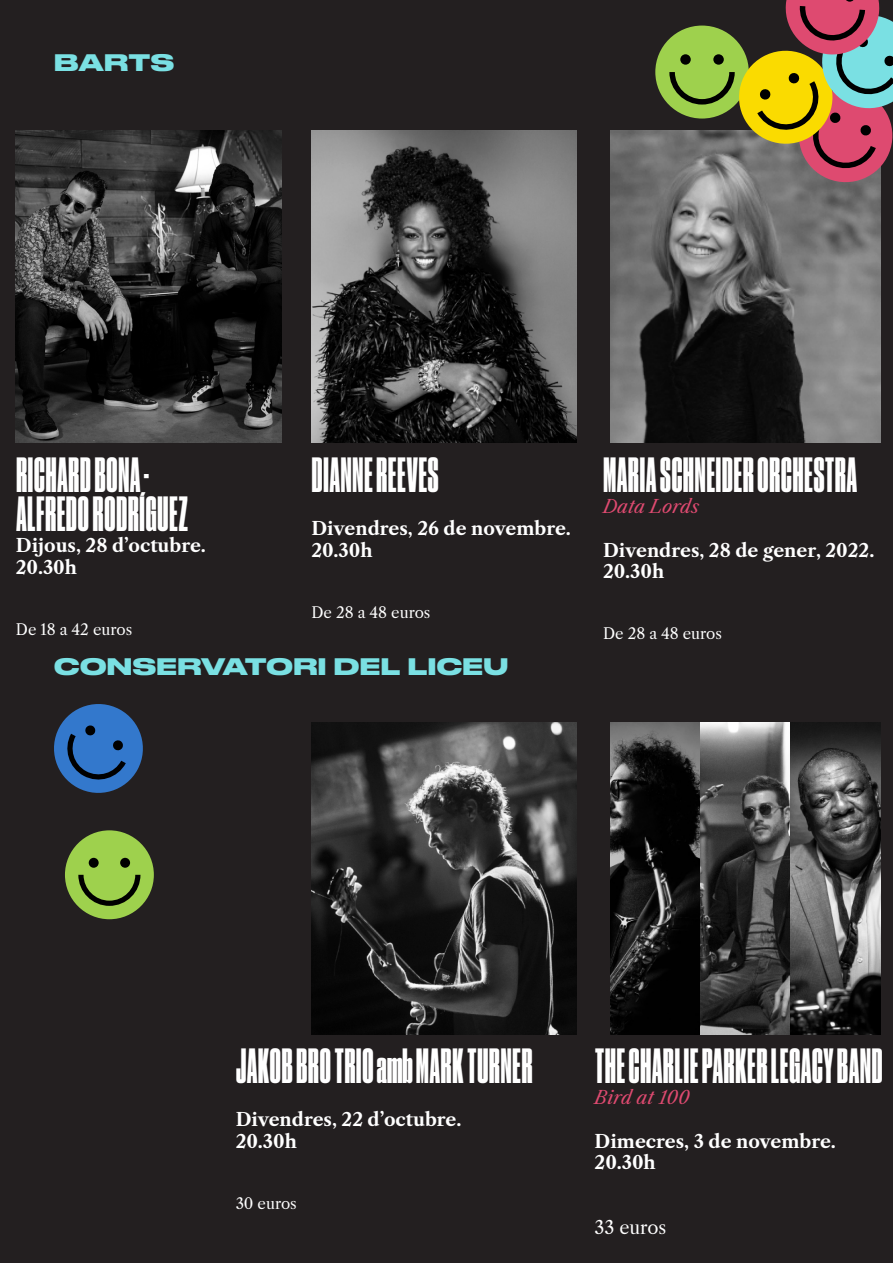
<style>
.page{position:relative;width:893px;height:1263px;background:#231f20}
.page>*{position:absolute;margin:0;border:0;box-sizing:border-box;transform-origin:0 0}
.t1{font:46.5px "Druk X Condensed Super";letter-spacing:.02em;color:#fff}
.t2{font:700 22.5px "Druk Wide";letter-spacing:.02em;color:#7ae0e3}
.t3{font:700 18px "Libre Caslon Text";color:#fff}
.t4{font:italic 18px "Libre Caslon Text";color:#de4a70}
.t5{font:18px "Libre Caslon Text";color:#fff}
.t6{font:15px "Libre Caslon Text";color:#fff}
</style>
<div class="page">
<img style="left:16px;top:130px;width:265px;height:312px">
<img style="left:311px;top:130px;width:266px;height:312px">
<img style="left:610px;top:130px;width:270px;height:312px">
<div style="left:655px;top:26px;width:94px;height:93px;background:#9ed14d;border-radius:50%"></div>
<svg style="left:669px;top:0;width:224px;height:188px"></svg>
<img style="left:610px;top:723px;width:270px;height:312px">
<img style="left:311px;top:723px;width:266px;height:312px">
<div style="left:65px;top:830px;width:89px;height:89px;background:#9ed14d;border-radius:50%"></div>
<div style="left:120px;top:858px;width:10px;height:10px;background:#000;border-radius:50%"></div>
<div style="left:89px;top:858px;width:10px;height:10px;background:#000;border-radius:50%"></div>
<svg style="left:78px;top:875px;width:62px;height:31px"></svg>
<svg style="left:54px;top:704px;width:89px;height:89px"></svg>
<p class="t2" style="left:54px;top:44px;width:122px">BARTS</p>
<p class="t1" style="left:16px;top:448px;width:134px">RICHARD BONA -</p>
<p class="t1" style="left:16px;top:487px;width:173px">ALFREDO RODRÍGUEZ</p>
<p class="t3" style="left:16px;top:535px;width:192px">Dijous, 28 d’octubre.</p>
<p class="t3" style="left:16px;top:556px;width:63px">20.30h</p>
<p class="t6" style="left:16px;top:621px;width:118px">De 18 a 42 euros</p>
<p class="t1" style="left:312px;top:448px;width:128px">DIANNE REEVES</p>
<p class="t3" style="left:311px;top:517px;width:261px">Divendres, 26 de novembre.</p>
<p class="t3" style="left:311px;top:539px;width:63px">20.30h</p>
<p class="t6" style="left:311px;top:603px;width:120px">De 28 a 48 euros</p>
<p class="t2" style="left:54px;top:648px;width:456px">CONSERVATORI DEL LICEU</p>
<p class="t1" style="left:603px;top:448px;width:255px">MARIA SCHNEIDER ORCHESTRA</p>
<p class="t4" style="left:603px;top:496px;width:98px">Data Lords</p>
<p class="t3" style="left:603px;top:539px;width:273px">Divendres, 28 de gener, 2022.</p>
<p class="t3" style="left:603px;top:561px;width:63px">20.30h</p>
<p class="t6" style="left:603px;top:625px;width:120px">De 28 a 48 euros</p>
<p class="t1" style="left:236px;top:1039px;width:298px">JAKOB BRO TRIO amb MARK TURNER</p>
<p class="t3" style="left:236px;top:1108px;width:227px">Divendres, 22 d’octubre.</p>
<p class="t3" style="left:236px;top:1130px;width:63px">20.30h</p>
<p class="t6" style="left:236px;top:1194px;width:63px">30 euros</p>
<p class="t1" style="left:595px;top:1039px;width:289px">THE CHARLIE PARKER LEGACY BAND</p>
<p class="t4" style="left:595px;top:1087px;width:97px">Bird at 100</p>
<p class="t3" style="left:595px;top:1130px;width:243px">Dimecres, 3 de novembre.</p>
<p class="t3" style="left:595px;top:1152px;width:63px">20.30h</p>
<p class="t5" style="left:595px;top:1216px;width:73px">33 euros</p>
</div>
